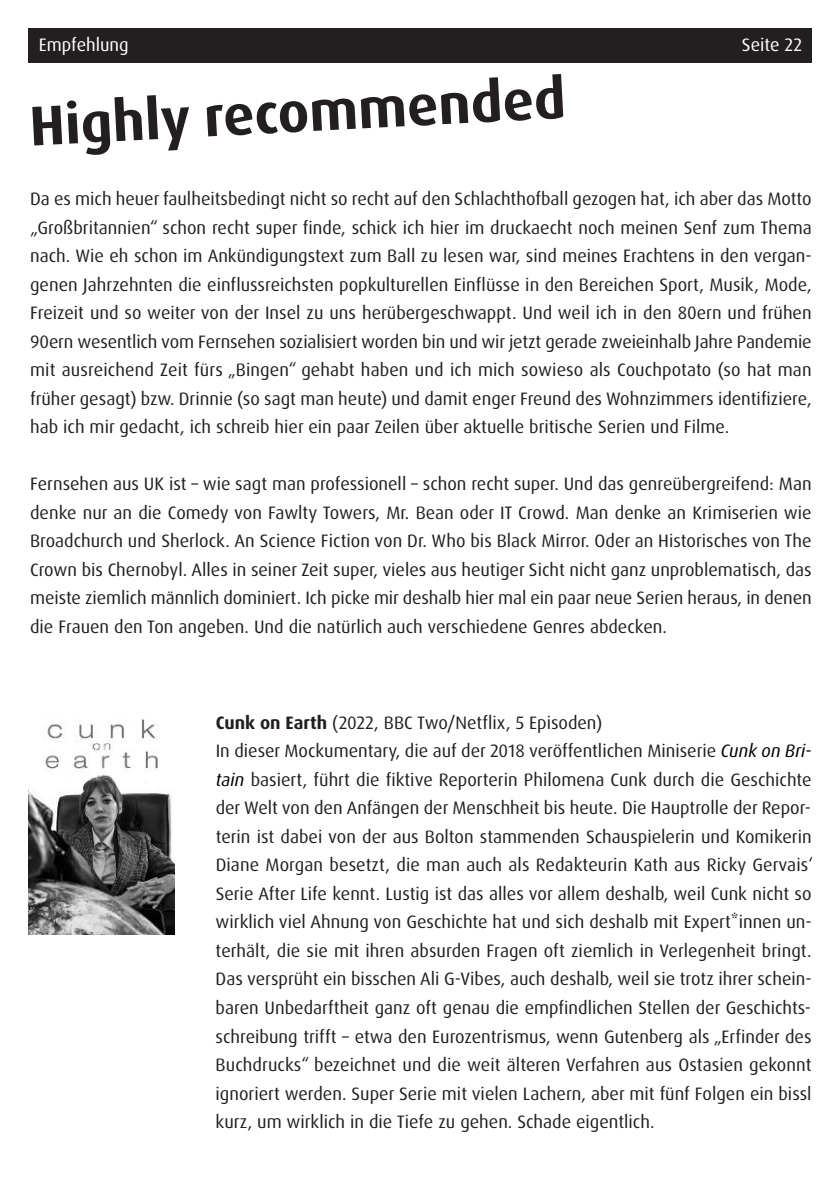
<style>
.page{position:relative;width:840px;height:1191px;background:#fff}
.page>*{position:absolute;margin:0;border:0;box-sizing:border-box;transform-origin:0 0}
.t1{font:700 56px "Dax OT";color:#231f20}
.t2{font:18px/28.6px "Dax Pro";color:#231f20;text-align:justify}
.t3{font:18px "Dax OT";color:#fff}
.s1{font-weight:700}
.s2{font-style:italic;color:#000}
</style>
<div class="page">
<div style="left:28px;top:28px;width:783px;height:34px;background:#231f20"></div>
<img style="left:28px;top:719px;width:147px;height:215px">
<p class="t3" style="left:39px;top:36px;width:91px">Empfehlung</p>
<p class="t3" style="left:741px;top:37px;width:62px">Seite 22</p>
<h1 class="t1" style="left:28px;top:102px;width:538px;rotate:-3deg">Highly recommended</h1>
<p class="t2" style="left:30px;top:185px;width:782px">Da es mich heuer faulheitsbedingt nicht so recht auf den Schlachthofball gezogen hat, ich aber das Motto „Großbritannien“ schon recht super finde, schick ich hier im druckaecht noch meinen Senf zum Thema nach. Wie eh schon im Ankündigungstext zum Ball zu lesen war, sind meines Erachtens in den vergan&shy;genen Jahrzehnten die einflussreichsten popkulturellen Einflüsse in den Bereichen Sport, Musik, Mode, Freizeit und so weiter von der Insel zu uns herübergeschwappt. Und weil ich in den 80ern und frühen 90ern wesentlich vom Fernsehen sozialisiert worden bin und wir jetzt gerade zweieinhalb Jahre Pandemie mit ausreichend Zeit fürs „Bingen“ gehabt haben und ich mich sowieso als Couchpotato (so hat man früher gesagt) bzw. Drinnie (so sagt man heute) und damit enger Freund des Wohnzimmers identifiziere, hab ich mir gedacht, ich schreib hier ein paar Zeilen über aktuelle britische Serien und Filme.</p>
<p class="t2" style="left:30px;top:471px;width:782px">Fernsehen aus UK ist – wie sagt man professionell – schon recht super. Und das genreübergreifend: Man denke nur an die Comedy von Fawlty Towers, Mr. Bean oder IT Crowd. Man denke an Krimiserien wie Broadchurch und Sherlock. An Science Fiction von Dr. Who bis Black Mirror. Oder an Historisches von The Crown bis Chernobyl. Alles in seiner Zeit super, vieles aus heutiger Sicht nicht ganz unproblematisch, das meiste ziemlich männlich dominiert. Ich picke mir deshalb hier mal ein paar neue Serien heraus, in denen die Frauen den Ton angeben. Und die natürlich auch verschiedene Genres abdecken.</p>
<p class="t2" style="left:215px;top:709px;width:598px;text-align:left"><span class="s1">Cunk on Earth</span> (2022, BBC Two/Netflix, 5 Episoden)<br>In dieser Mockumentary, die auf der 2018 veröffentlichen Miniserie <span class="s2">Cunk on Bri&shy;tain</span> basiert, führt die fiktive Reporterin Philomena Cunk durch die Geschichte der Welt von den Anfängen der Menschheit bis heute. Die Hauptrolle der Repor&shy;terin ist dabei von der aus Bolton stammenden Schauspielerin und Komikerin Diane Morgan besetzt, die man auch als Redakteurin Kath aus Ricky Gervais‘ Serie After Life kennt. Lustig ist das alles vor allem deshalb, weil Cunk nicht so wirklich viel Ahnung von Geschichte hat und sich deshalb mit Expert*innen un&shy;terhält, die sie mit ihren absurden Fragen oft ziemlich in Verlegenheit bringt.<br>Das versprüht ein bisschen Ali G-Vibes, auch deshalb, weil sie trotz ihrer schein&shy;baren Unbedarftheit ganz oft genau die empfindlichen Stellen der Geschichts&shy;schreibung trifft – etwa den Eurozentrismus, wenn Gutenberg als „Erfinder des Buchdrucks“ bezeichnet und die weit älteren Verfahren aus Ostasien gekonnt ignoriert werden. Super Serie mit vielen Lachern, aber mit fünf Folgen ein bissl kurz, um wirklich in die Tiefe zu gehen. Schade eigentlich.</p>
</div>
